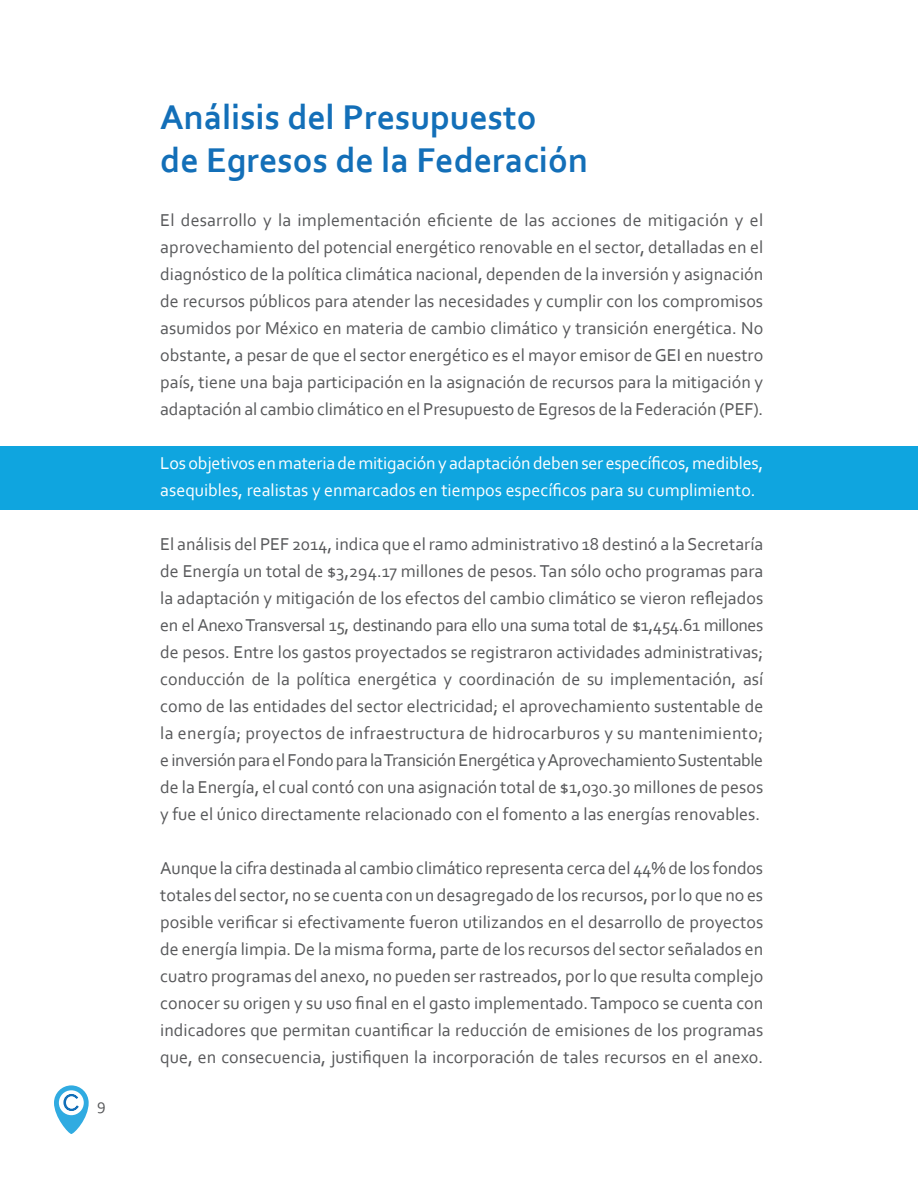
<style>
.page{position:relative;width:918px;height:1188px;background:#fff}
.page>*{position:absolute;margin:0;border:0;box-sizing:border-box;transform-origin:0 0}
.t1{font:700 36px "Corbel";color:#136fb8}
.t2{font:28.95px "Drugs";color:#30abe1}
.t3{font:18px/27px "Corbel";color:#57585a;text-align:justify}
.t4{font:18px/27px "Corbel";letter-spacing:-.01em;color:#fff}
.s1{font-family:"Corbel";font-size:16.5px;color:#57585a}
</style>
<div class="page">
<div style="left:0;top:446px;width:918px;height:63px;background:#0fa5df"></div>
<svg style="left:54px;top:1085px;width:35px;height:49px"></svg>
<div style="left:59px;top:1090px;width:25px;height:25px;background:#fff;border-radius:50%"></div>
<svg style="left:63px;top:1093px;width:16px;height:18px"></svg>
<p class="t2" style="left:63px;top:1081px;width:44px">c <span class="s1">9</span></p>
<p class="t1" style="left:160px;top:95px;width:378px">Análisis del Presupuesto</p>
<p class="t1" style="left:160px;top:138px;width:429px">de Egresos de la Federación</p>
<p class="t3" style="left:160px;top:206px;width:605px">El desarrollo y la implementación eficiente de las acciones de mitigación y el aprovechamiento del potencial energético renovable en el sector, detalladas en el diagnóstico de la política climática nacional, dependen de la inversión y asignación de recursos públicos para atender las necesidades y cumplir con los compromisos asumidos por México en materia de cambio climático y transición energética. No obstante, a pesar de que el sector energético es el mayor emisor de GEI en nuestro país, tiene una baja participación en la asignación de recursos para la mitigación y adaptación al cambio climático en el Presupuesto de Egresos de la Federación (PEF).</p>
<p class="t4" style="left:160px;top:449px;width:604px">Los objetivos en materia de mitigación y adaptación deben ser específicos, medibles, asequibles, realistas y enmarcados en tiempos específicos para su cumplimiento.</p>
<p class="t3" style="left:160px;top:530px;width:605px">El análisis del PEF 2014, indica que el ramo administrativo 18 destinó a la Secretaría de Energía un total de $3,294.17 millones de pesos. Tan sólo ocho programas para la adaptación y mitigación de los efectos del cambio climático se vieron reflejados en el Anexo Transversal 15, destinando para ello una suma total de $1,454.61 millones de pesos. Entre los gastos proyectados se registraron actividades administrativas; conducción de la política energética y coordinación de su implementación, así como de las entidades del sector electricidad; el aprovechamiento sustentable de la energía; proyectos de infraestructura de hidrocarburos y su mantenimiento; e inversión para el Fondo para la Transición Energética y Aprovechamiento Sustentable de la Energía, el cual contó con una asignación total de $1,030.30 millones de pesos y fue el único directamente relacionado con el fomento a las energías renovables.</p>
<p class="t3" style="left:160px;top:854px;width:605px">Aunque la cifra destinada al cambio climático representa cerca del 44% de los fondos totales del sector, no se cuenta con un desagregado de los recursos, por lo que no es posible verificar si efectivamente fueron utilizandos en el desarrollo de proyectos de energía limpia. De la misma forma, parte de los recursos del sector señalados en cuatro programas del anexo, no pueden ser rastreados, por lo que resulta complejo conocer su origen y su uso final en el gasto implementado. Tampoco se cuenta con indicadores que permitan cuantificar la reducción de emisiones de los programas que, en consecuencia, justifiquen la incorporación de tales recursos en el anexo.</p>
</div>
